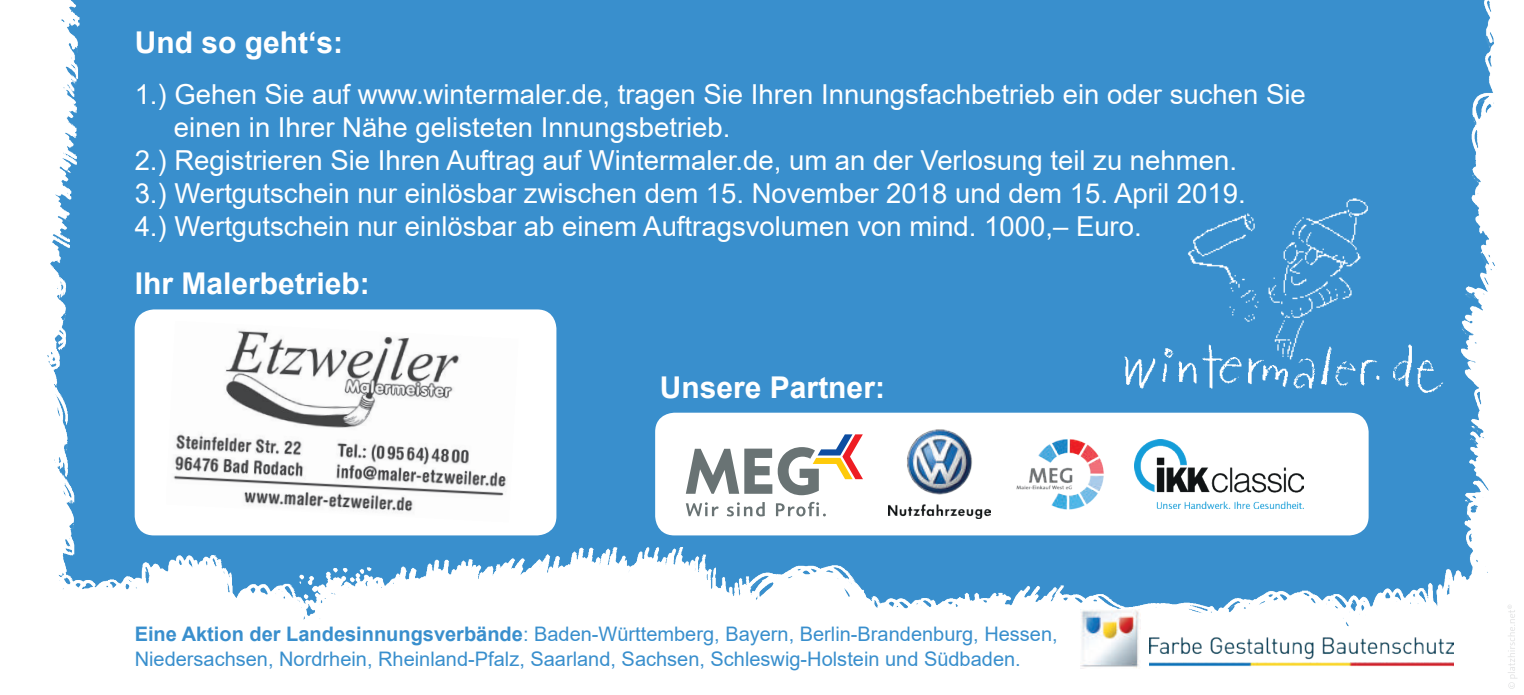
<style>
.page{position:relative;width:1524px;height:695px;background:#fff}
.page>*{position:absolute;margin:0;border:0;box-sizing:border-box;transform-origin:0 0}
.t1{font:700 30px "Arial";color:#fff}
.t2{font:27.5px "Arial";color:#fff}
.t3{font:20px/24px "Arial";color:#398fcd}
.s1{font-weight:700}
</style>
<div class="page">
<img style="left:47px;top:0;width:1448px;height:646px">
<div style="left:135px;top:309px;width:421px;height:226px;background:#fff;border-radius:19px"></div>
<div style="left:655px;top:412px;width:713px;height:123px;background:#fff;border-radius:19px"></div>
<img style="left:1149px;top:612px;width:304px;height:55px">
<img style="left:1081px;top:609px;width:59px;height:59px">
<img style="left:1117px;top:338px;width:336px;height:60px">
<img style="left:1178px;top:183px;width:204px;height:189px">
<img style="left:888px;top:429px;width:102px;height:89px">
<img style="left:1016px;top:439px;width:88px;height:71px">
<img style="left:1134px;top:439px;width:169px;height:69px">
<svg style="left:686px;top:448px;width:86px;height:45px"></svg>
<svg style="left:686px;top:501px;width:140px;height:15px"></svg>
<svg style="left:778px;top:434px;width:85px;height:61px"></svg>
<svg style="left:1507px;top:604px;width:10px;height:84px"></svg>
<img style="left:173px;top:330px;width:333px;height:182px">
<p class="t1" style="left:135px;top:21px;width:210px">Und so geht‘s:</p>
<p class="t2" style="left:135px;top:75px;width:1172px">1.) Gehen Sie auf www.wintermaler.de, tragen Sie Ihren Innungsfachbetrieb ein oder suchen Sie</p>
<p class="t2" style="left:174px;top:108px;width:558px">einen in Ihrer Nähe gelisteten Innungsbetrieb.</p>
<p class="t2" style="left:135px;top:141px;width:1104px">2.) Registrieren Sie Ihren Auftrag auf Wintermaler.de, um an der Verlosung teil zu nehmen.</p>
<p class="t2" style="left:135px;top:174px;width:1112px">3.) Wertgutschein nur einlösbar zwischen dem 15. November 2018 und dem 15. April 2019.</p>
<p class="t2" style="left:135px;top:207px;width:1008px">4.) Wertgutschein nur einlösbar ab einem Auftragsvolumen von mind. 1000,– Euro.</p>
<p class="t1" style="left:135px;top:262px;width:237px">Ihr Malerbetrieb:</p>
<p class="t1" style="left:660px;top:366px;width:227px">Unsere Partner:</p>
<p class="t3" style="left:135px;top:622px;width:924px"><span class="s1">Eine Aktion der Landesinnungsverbände</span>: Baden-Württemberg, Bayern, Berlin-Brandenburg, Hessen,<br>Niedersachsen, Nordrhein, Rheinland-Pfalz, Saarland, Sachsen, Schleswig-Holstein und Südbaden.</p>
</div>
